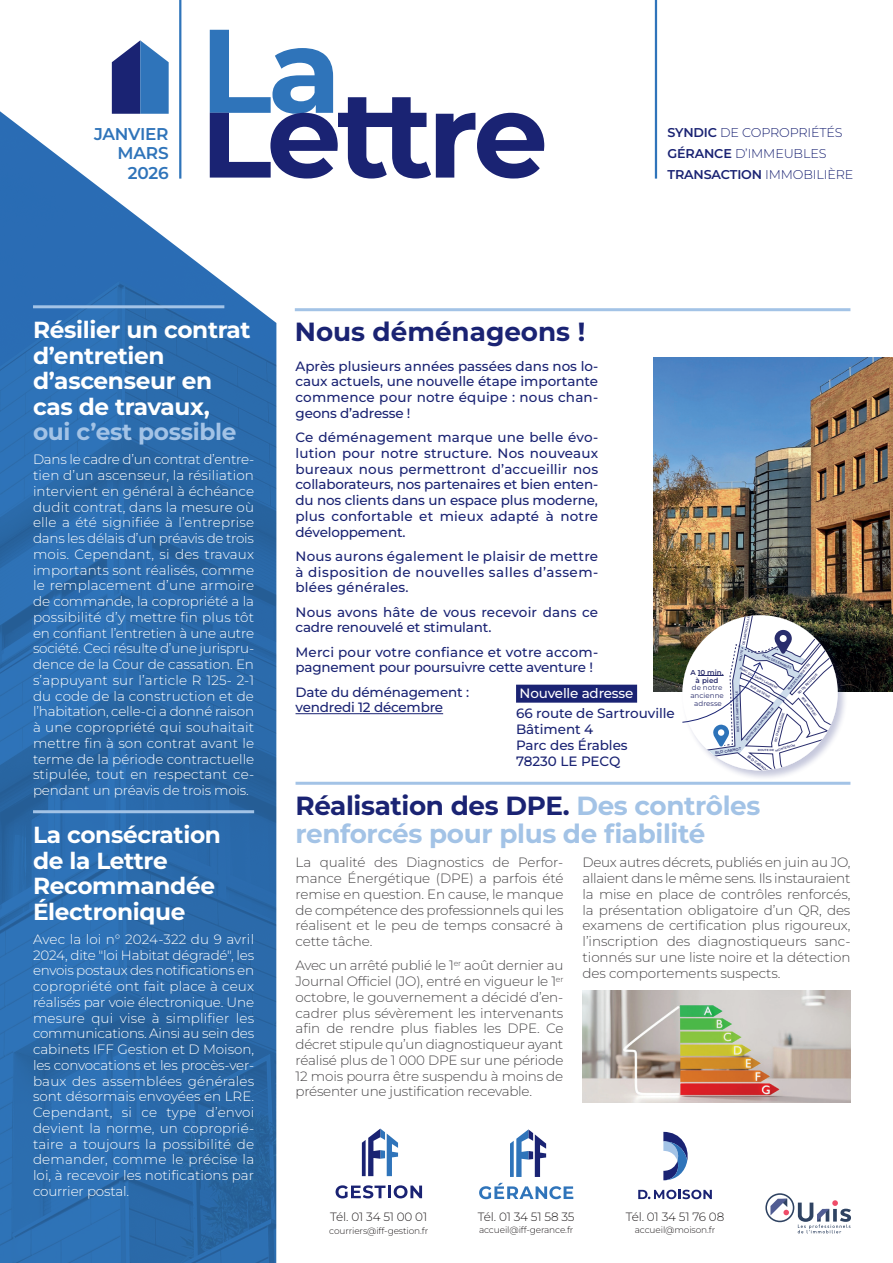
<style>
.page{position:relative;width:893px;height:1263px;background:#fff}
.page>*{position:absolute;margin:0;border:0;box-sizing:border-box;transform-origin:0 0}
.t1{font:700 26.25px/28.5px "Montserrat";letter-spacing:-.015em;color:#a3c3e6}
.t2{font:700 26.25px "Montserrat";color:#1a2373}
.t3{font:700 23.25px/25.5px "Montserrat";letter-spacing:-.015em;color:#fff}
.t4{font:700 23.25px "Montserrat";letter-spacing:-.015em;color:#a3c3e6}
.t5{font:600 17.1px/19.4px "Montserrat";letter-spacing:-.015em;color:#2f74ba;text-align:right}
.t6{font:300 13.5px/15.8px "Montserrat";letter-spacing:.005em;color:#fff;text-align:justify}
.t7{font:300 13.5px/15.8px "Montserrat";letter-spacing:-.01em;color:#484648;text-align:justify}
.t8{font:500 13.5px/15.8px "Montserrat";letter-spacing:-.005em;color:#1a2373}
.t9{font:300 12.75px/20.5px "Montserrat";letter-spacing:-.015em;color:#1a2373}
.t10{font:300 12px "Montserrat";letter-spacing:-.015em;color:#231f20}
.t11{font:300 9px "Montserrat";letter-spacing:-.015em;color:#231f20}
.t12{font:7.2px/7.8px "Montserrat";letter-spacing:.005em;color:#292d6c;text-align:center}
.t13{font:600 7.2px/7.8px "Montserrat";letter-spacing:.005em;color:#292d6c;text-align:center}
.t14{font:600 3.75px "Montserrat";color:#292d6c}
.t15{font:600 3.6px "Montserrat";color:#292d6c}
.t16{font:600 3px "Montserrat";color:#292d6c}
.s1{font-weight:600}
.s2{color:#fff}
.s3{color:#1a2373}
</style>
<div class="page">
<img style="left:0;top:111px;width:276px;height:1152px">
<hr style="left:33px;top:305px;width:191px;height:3px;background:#a3c3e6">
<hr style="left:33px;top:810px;width:221px;height:3px;background:#a3c3e6">
<svg style="left:336px;top:1185px;width:86px;height:13px"></svg>
<svg style="left:362px;top:1128px;width:36px;height:48px"></svg>
<svg style="left:510px;top:1129px;width:36px;height:48px"></svg>
<svg style="left:479px;top:1183px;width:94px;height:16px"></svg>
<svg style="left:638px;top:1190px;width:74px;height:9px"></svg>
<svg style="left:663px;top:1132px;width:25px;height:48px"></svg>
<svg style="left:210px;top:30px;width:334px;height:149px"></svg>
<hr style="left:179px;top:0;width:2px;height:179px;background:#2f74ba">
<hr style="left:655px;top:0;width:2px;height:179px;background:#2f74ba">
<svg style="left:112px;top:40px;width:57px;height:74px;background:#4869a7"></svg>
<div style="left:765px;top:1193px;width:29px;height:29px;border:2px solid #2f4362;border-radius:50%"></div>
<svg style="left:770px;top:1199px;width:19px;height:16px"></svg>
<svg style="left:798px;top:1200px;width:53px;height:33px"></svg>
<hr style="left:295px;top:308px;width:555px;height:3px;background:#a3c3e6">
<hr style="left:296px;top:713px;width:147px;height:1px;background:#1a2373">
<hr style="left:296px;top:782px;width:554px;height:3px;background:#a3c3e6">
<img style="left:582px;top:990px;width:268px;height:113px">
<img style="left:654px;top:357px;width:239px;height:334px">
<div style="left:681px;top:614px;width:168px;height:167px;background:#1a2373;opacity:.25"></div>
<svg style="left:682px;top:615px;width:156px;height:155px"></svg>
<div style="left:516px;top:685px;width:121px;height:18px;background:#1a2373"></div>
<p class="t5" style="left:94px;top:124px;width:76px">JANVIER<br>MARS<br>2026</p>
<p class="t9" style="left:668px;top:122px;width:187px"><span class="s1">SYNDIC</span> DE COPROPRIÉTÉS<br><span class="s1">GÉRANCE</span> D’IMMEUBLES<br><span class="s1">TRANSACTION</span> IMMOBILIÈRE</p>
<h2 class="t3" style="left:33px;top:316px;width:219px">Résilier un contrat d’entretien d’ascenseur en cas de travaux,</h2>
<h2 class="t4" style="left:33px;top:416px;width:205px">oui c’est possible</h2>
<p class="t6" style="left:33px;top:451px;width:223px">Dans le cadre d’un contrat d’entre&shy;tien d’un ascenseur, la résiliation intervient en général à échéance dudit contrat, dans la mesure où elle a été signifiée à l’entreprise dans les délais d’un préavis de trois mois. Cependant, si des travaux importants sont réalisés, comme le remplacement d’une armoire de commande, la copropriété a la possibilité d’y mettre fin plus tôt en confiant l’entretien à une autre société. Ceci résulte d’une jurispru&shy;dence de la Cour de cassation. En s’appuyant sur l’article R 125- 2-1 du code de la construction et de l’habitation, celle-ci a donné raison à une copropriété qui souhaitait mettre fin à son contrat avant le terme de la période contractuelle stipulée, tout en respectant ce&shy;pendant un préavis de trois mois.</p>
<h2 class="t3" style="left:33px;top:821px;width:189px">La consécration de la Lettre<br>Recommandée<br>Électronique</h2>
<p class="t6" style="left:33px;top:931px;width:223px">Avec la loi n° 2024-322 du 9 avril 2024, dite "loi Habitat dégradé", les envois postaux des notifications en copropriété ont fait place à ceux réalisés par voie électronique. Une mesure qui vise à simplifier les communications. Ainsi au sein des cabinets IFF Gestion et D Moison, les convocations et les procès-ver&shy;baux des assemblées générales sont désormais envoyées en LRE.<br>Cependant, si ce type d’envoi devient la norme, un coproprié&shy;taire a toujours la possibilité de demander, comme le précise la loi, à recevoir les notifications par courrier postal.</p>
<h1 class="t2" style="left:295px;top:314px;width:292px">Nous déménageons !</h1>
<p class="t8" style="left:296px;top:357px;width:304px;text-align:justify">Après plusieurs années passées dans nos lo&shy;caux actuels, une nouvelle étape importante commence pour notre équipe : nous chan&shy;geons d’adresse !</p>
<p class="t8" style="left:296px;top:429px;width:304px;text-align:justify">Ce déménagement marque une belle évo&shy;lution pour notre structure. Nos nouveaux bureaux nous permettront d’accueillir nos collaborateurs, nos partenaires et bien enten&shy;du nos clients dans un espace plus moderne, plus confortable et mieux adapté à notre développement.</p>
<p class="t8" style="left:296px;top:548px;width:304px;text-align:justify">Nous aurons également le plaisir de mettre à disposition de nouvelles salles d’assem&shy;blées générales.</p>
<p class="t8" style="left:296px;top:604px;width:304px">Nous avons hâte de vous recevoir dans ce cadre renouvelé et stimulant.</p>
<p class="t8" style="left:296px;top:644px;width:304px">Merci pour votre confiance et votre accom&shy;pagnement pour poursuivre cette aventure !</p>
<p class="t8" style="left:296px;top:684px;width:175px">Date du déménagement : vendredi 12 décembre</p>
<p class="t8" style="left:516px;top:683px;width:160px;line-height:20px">i<span class="s2">Nouvelle adresse</span>i<br>66 route de Sartrouville</p>
<p class="t8" style="left:516px;top:721px;width:113px">Bâtiment 4<br>Parc des Érables<br>78230 LE PECQ</p>
<p class="t16" style="left:741px;top:645px;width:31px;rotate:-79deg">DE SARTROUVILLE</p>
<p class="t16" style="left:738px;top:661px;width:12px;rotate:-79deg">ROUTE</p>
<p class="t16" style="left:763px;top:653px;width:33px;rotate:24deg">PARC DES ÉRABLES</p>
<p class="t16" style="left:752px;top:684px;width:24px;rotate:30deg">RUE DE SEINE</p>
<p class="t16" style="left:787px;top:688px;width:35px;rotate:-51deg">RUE DES MERLETTES</p>
<p class="t16" style="left:804px;top:696px;width:25px;rotate:54deg">RUE WATTEAU</p>
<p class="t16" style="left:741px;top:667px;width:44px;rotate:27deg">PARC DU SAINT-LAURENT</p>
<p class="t13" style="left:690px;top:668px;width:35px">A 10 min. à pied</p>
<p class="t12" style="left:690px;top:684px;width:35px">de notre ancienne adresse</p>
<p class="t16" style="left:797px;top:692px;width:29px;rotate:-47deg">BD DE BELGIQUE</p>
<p class="t16" style="left:736px;top:732px;width:43px;rotate:-92deg">ROUTE DE SARTROUVILLE</p>
<p class="t16" style="left:745px;top:739px;width:44px;rotate:-50deg">ROUTE DE LA PASSERELLE</p>
<p class="t16" style="left:758px;top:748px;width:18px;rotate:2deg">ROUTE DE</p>
<p class="t16" style="left:775px;top:749px;width:22px;rotate:-16deg">MONTESSON</p>
<p class="t16" style="left:773px;top:741px;width:31px;rotate:-74deg">BD D’ANGLETERRE</p>
<p class="t14" style="left:715px;top:750px;width:28px;rotate:-8deg">BLD CARNOT</p>
<p class="t15" style="left:749px;top:754px;width:26px;rotate:38deg">BLD CARNOT</p>
<h1 class="t1" style="left:296px;top:790px;width:466px"><span class="s3">Réalisation des DPE.</span> Des contrôles renforcés pour plus de fiabilité</h1>
<p class="t7" style="left:296px;top:854px;width:269px">La qualité des Diagnostics de Perfor&shy;mance Énergétique (DPE) a parfois été remise en question. En cause, le manque de compétence des professionnels qui les réalisent et le peu de temps consacré à cette tâche.</p>
<p class="t7" style="left:296px;top:957px;width:269px">Avec un arrêté publié le 1<sup>er</sup> août dernier au Journal Officiel (JO), entré en vigueur le 1<sup>er </sup>octobre, le gouvernement a décidé d’en&shy;cadrer plus sévèrement les intervenants afin de rendre plus fiables les DPE. Ce décret stipule qu’un diagnostiqueur ayant réalisé plus de 1 000 DPE sur une période 12 mois pourra être suspendu à moins de présenter une justification recevable.</p>
<p class="t7" style="left:583px;top:854px;width:269px">Deux autres décrets, publiés en juin au JO, allaient dans le même sens. Ils instauraient la mise en place de contrôles renforcés, la présentation obligatoire d’un QR, des examens de certification plus rigoureux, l’inscription des diagnostiqueurs sanc&shy;tionnés sur une liste noire et la détection des comportements suspects.</p>
<p class="t10" style="left:330px;top:1209px;width:98px">Tél. 01 34 51 00 01</p>
<p class="t11" style="left:329px;top:1224px;width:100px">courriers@iff-gestion.fr</p>
<p class="t10" style="left:478px;top:1208px;width:98px">Tél. 01 34 51 58 35</p>
<p class="t11" style="left:479px;top:1224px;width:96px">accueil@iff-gerance.fr</p>
<p class="t10" style="left:626px;top:1208px;width:100px">Tél. 01 34 51 76 08</p>
<p class="t11" style="left:635px;top:1224px;width:82px">accueil@moison.fr</p>
</div>
